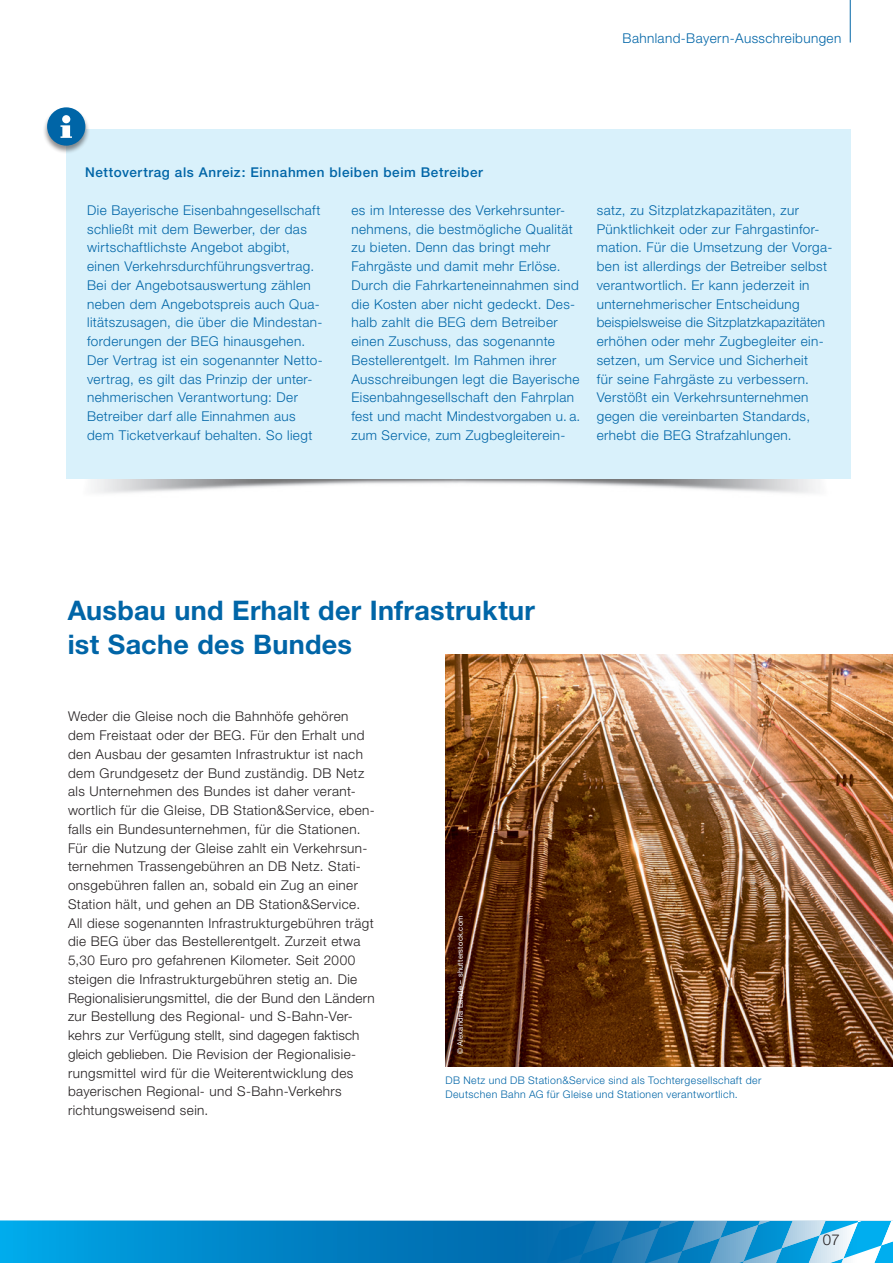
<style>
.page{position:relative;width:893px;height:1263px;background:#fff}
.page>*{position:absolute;margin:0;border:0;box-sizing:border-box;transform-origin:0 0}
.BEG_News_Subheadline{font:700 27px/34.5px "Helvetica Neue";letter-spacing:.01em;color:#0065a7}
.t1{font:300 15px "Helvetica Neue";color:#231f20}
.BEG_News_Fließtext_9{font:300 13.5px/18.8px "Helvetica Neue";letter-spacing:.03em;color:#0065a7}
.BEG_News_Fließtext_9-2{font:300 13.5px/18.8px "Helvetica Neue";letter-spacing:.03em;color:#231f20}
.BEG_News_Fließtext_9-3{font:500 13.5px "Helvetica Neue";letter-spacing:.045em;color:#0065a7}
.Rubrizierung_schwarz{font:300 13.5px "Helvetica Neue";letter-spacing:.03em;color:#0065a7}
.Bildunterschrift_7_9{font:300 10.5px/13.5px "Helvetica Neue";letter-spacing:.04em;color:#0065a7}
.Bildunterschrift_7_9-2{font:7.5px "Helvetica Neue";letter-spacing:.03em;color:#fff}
</style>
<div class="page">
<img style="left:445px;top:654px;width:448px;height:412px">
<hr style="left:850px;top:0;width:1px;height:43px;background:#0065a7">
<div style="left:66px;top:129px;width:784px;height:350px;background:#d9f1fb"></div>
<div style="left:43px;top:107px;width:47px;height:47px;background:#231f20;opacity:.5"></div>
<div style="left:47px;top:107px;width:38px;height:39px;background:#0065a7;border-radius:50%"></div>
<div style="left:62px;top:115px;width:8px;height:8px;background:#fff;border-radius:50%"></div>
<svg style="left:61px;top:125px;width:11px;height:13px"></svg>
<svg style="left:0;top:1220px;width:893px;height:43px"></svg>
<div style="left:405px;top:1221px;width:488px;height:42px;background:#006fb1"></div>
<svg style="left:565px;top:1221px;width:328px;height:42px"></svg>
<p class="Rubrizierung_schwarz" style="left:623px;top:29px;width:220px">Bahnland-Bayern-Ausschreibungen</p>
<p class="BEG_News_Fließtext_9-3" style="left:85px;top:165px;width:399px">Nettovertrag als Anreiz: Einnahmen bleiben beim Betreiber</p>
<p class="BEG_News_Fließtext_9" style="left:87px;top:200px;width:237px">Die Bayerische Eisenbahngesellschaft schließt mit dem Bewerber, der das wirtschaftlichste Angebot abgibt, einen Verkehrsdurchführungsvertrag.<br>Bei der Angebotsauswertung zählen neben dem Angebotspreis auch Qua&shy;litätszusagen, die über die Mindestan&shy;forderungen der BEG hinausgehen.<br>Der Vertrag ist ein sogenannter Netto&shy;vertrag, es gilt das Prinzip der unter&shy;nehmerischen Verantwortung: Der Betreiber darf alle Einnahmen aus dem Ticketverkauf behalten. So liegt</p>
<p class="BEG_News_Fließtext_9" style="left:351px;top:200px;width:230px">es im Interesse des Verkehrsunter&shy;nehmens, die bestmögliche Qualität zu bieten. Denn das bringt mehr Fahrgäste und damit mehr Erlöse.<br>Durch die Fahrkarteneinnahmen sind die Kosten aber nicht gedeckt. Des&shy;halb zahlt die BEG dem Betreiber einen Zuschuss, das sogenannte Bestellerentgelt. Im Rahmen ihrer Ausschreibungen legt die Bayerische Eisenbahngesellschaft den Fahrplan fest und macht Mindestvorgaben u. a. zum Service, zum Zugbegleiterein-</p>
<p class="BEG_News_Fließtext_9" style="left:597px;top:200px;width:237px">satz, zu Sitzplatzkapazitäten, zur Pünktlichkeit oder zur Fahrgastinfor&shy;mation. Für die Umsetzung der Vorga&shy;ben ist allerdings der Betreiber selbst verantwortlich. Er kann jederzeit in unternehmerischer Entscheidung beispielsweise die Sitzplatzkapazitäten erhöhen oder mehr Zugbegleiter ein&shy;setzen, um Service und Sicherheit<br>für seine Fahrgäste zu verbessern.<br>Verstößt ein Verkehrsunternehmen gegen die vereinbarten Standards, erhebt die BEG Strafzahlungen.</p>
<p class="BEG_News_Subheadline" style="left:68px;top:592px;width:469px">Ausbau und Erhalt der Infrastruktur ist Sache des Bundes</p>
<p class="BEG_News_Fließtext_9-2" style="left:68px;top:707px;width:308px">Weder die Gleise noch die Bahnhöfe gehören dem Freistaat oder der BEG. Für den Erhalt und den Ausbau der gesamten Infrastruktur ist nach dem Grundgesetz der Bund zuständig. DB Netz als Unternehmen des Bundes ist daher verant&shy;wortlich für die Gleise, DB Station&amp;Service, eben&shy;falls ein Bundesunternehmen, für die Stationen.<br>Für die Nutzung der Gleise zahlt ein Verkehrsun&shy;ternehmen Trassengebühren an DB Netz. Stati&shy;onsgebühren fallen an, sobald ein Zug an einer Station hält, und gehen an DB Station&amp;Service.<br>All diese sogenannten Infrastrukturgebühren trägt die BEG über das Bestellerentgelt. Zurzeit etwa 5,30 Euro pro gefahrenen Kilometer. Seit 2000 steigen die Infrastrukturgebühren stetig an. Die Regionalisierungsmittel, die der Bund den Ländern zur Bestellung des Regional- und S-Bahn-Ver&shy;kehrs zur Verfügung stellt, sind dagegen faktisch gleich geblieben. Die Revision der Regionalisie&shy;rungsmittel wird für die Weiterentwicklung des bayerischen Regional- und S-Bahn-Verkehrs richtungsweisend sein.</p>
<p class="Bildunterschrift_7_9-2" style="left:456px;top:1054px;width:140px;rotate:-90deg">© Alexandra Lande – shutterstock.com</p>
<p class="Bildunterschrift_7_9" style="left:445px;top:1073px;width:317px">DB Netz und DB Station&amp;Service sind als Tochtergesellschaft der<br>Deutschen Bahn AG für Gleise und Stationen verantwortlich.</p>
<p class="t1" style="left:823px;top:1231px;width:18px">07</p>
</div>
